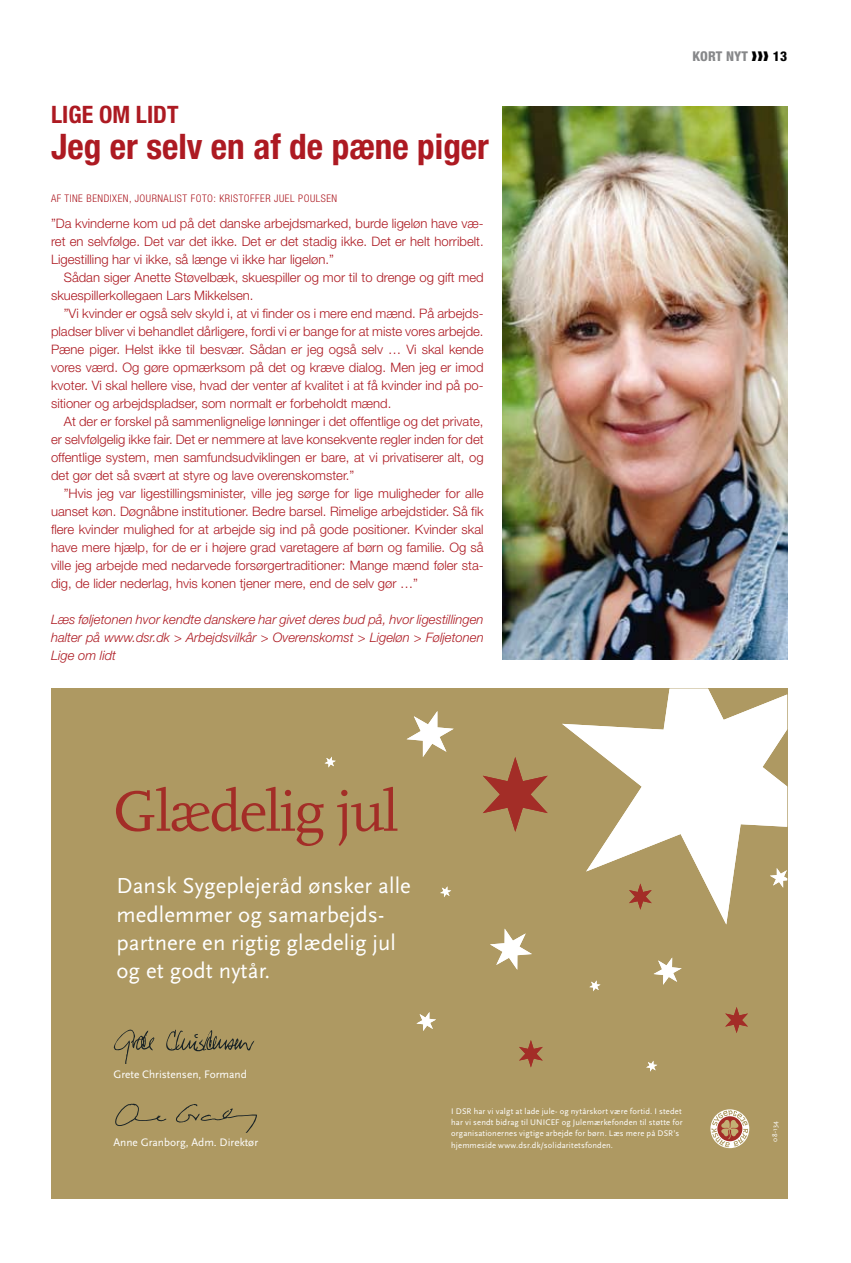
<style>
.page{position:relative;width:851px;height:1263px;background:#fff}
.page>*{position:absolute;margin:0;border:0;box-sizing:border-box;transform-origin:0 0}
.t1{font:59.55px "Scala";letter-spacing:-.03em;color:#a32d27}
.t2{font:700 condensed 35.25px "Helvetica Neue LT Std";color:#ad1a22}
.t3{font:700 condensed 24px "Helvetica Neue LT Std";color:#ad1a22}
.t4{font:22.65px/28.3px "Scala Sans";letter-spacing:.005em;color:#fff}
.t5{font:800 condensed 13.5px "Helvetica Neue LT Std";letter-spacing:.01em;color:#87888a}
.t6{font:300 13.05px/18px "Helvetica Neue LT Std";color:#ad1a22;text-align:justify}
.t7{font:italic 300 13.05px/18px "Helvetica Neue LT Std";color:#ad1a22;text-align:justify}
.t8{font:11.4px "Scala Sans";color:#fff}
.t9{font:300 condensed 10.5px "Helvetica Neue LT Std";letter-spacing:.05em;color:#ad1a22}
.t10{font:8.55px/11.4px "Scala Sans";letter-spacing:.02em;color:#fff}
.t11{font:7.05px "Scala Sans";color:#fff}
.s1{color:#000}
</style>
<div class="page">
<img style="left:502px;top:106px;width:285px;height:553px">
<div style="left:51px;top:689px;width:736px;height:510px;background:#ae9962"></div>
<svg style="left:114px;top:1028px;width:41px;height:35px"></svg>
<svg style="left:164px;top:1030px;width:90px;height:23px"></svg>
<svg style="left:113px;top:1103px;width:53px;height:25px"></svg>
<svg style="left:174px;top:1104px;width:83px;height:29px"></svg>
<svg style="left:709px;top:1108px;width:41px;height:41px"></svg>
<svg style="left:710px;top:1109px;width:39px;height:39px"></svg>
<svg style="left:711px;top:1110px;width:37px;height:37px"></svg>
<svg style="left:562px;top:689px;width:225px;height:235px;fill:#ae9962"></svg>
<svg style="left:769px;top:868px;width:18px;height:20px"></svg>
<svg style="left:406px;top:711px;width:47px;height:46px"></svg>
<svg style="left:589px;top:980px;width:11px;height:11px"></svg>
<svg style="left:490px;top:928px;width:42px;height:42px"></svg>
<svg style="left:416px;top:1012px;width:20px;height:19px"></svg>
<svg style="left:653px;top:957px;width:28px;height:28px"></svg>
<svg style="left:482px;top:757px;width:65px;height:75px"></svg>
<svg style="left:519px;top:1040px;width:23px;height:27px"></svg>
<svg style="left:629px;top:883px;width:22px;height:27px"></svg>
<svg style="left:725px;top:1007px;width:22px;height:26px"></svg>
<svg style="left:646px;top:1061px;width:11px;height:10px"></svg>
<svg style="left:440px;top:886px;width:11px;height:11px"></svg>
<svg style="left:324px;top:757px;width:12px;height:10px"></svg>
<h3 class="t3" style="left:51px;top:100px;width:129px">Lige om lidt</h3>
<h2 class="t2" style="left:51px;top:126px;width:439px">Jeg er selv en af de pæne piger</h2>
<p class="t9" style="left:51px;top:192px;width:287px">AF TINE BENDIXEN, JOURNALIST FOTO: KRISTOFFER JUEL POULSEN</p>
<p class="t6" style="left:51px;top:214px;width:434px">”Da kvinderne kom ud på det danske arbejdsmarked, burde ligeløn have væ&shy;ret en selvfølge. Det var det ikke. Det er det stadig ikke. Det er helt horribelt.<br>Ligestilling har vi ikke, så længe vi ikke har ligeløn.”</p>
<p class="t6" style="left:51px;top:268px;width:434px;text-indent:13px">Sådan siger Anette Støvelbæk, skuespiller og mor til to drenge og gift med skuespillerkollegaen Lars Mikkelsen.</p>
<p class="t6" style="left:51px;top:304px;width:434px;text-indent:13px">”Vi kvinder er også selv skyld i, at vi finder os i mere end mænd. På arbejds&shy;pladser bliver vi behandlet dårligere, fordi vi er bange for at miste vores arbejde.<br>Pæne piger. Helst ikke til besvær. Sådan er jeg også selv … Vi skal kende vores værd. Og gøre opmærksom på det og kræve dialog. Men jeg er imod kvoter. Vi skal hellere vise, hvad der venter af kvalitet i at få kvinder ind på po&shy;sitioner og arbejdspladser, som normalt er forbeholdt mænd.</p>
<p class="t6" style="left:51px;top:412px;width:434px;text-indent:13px">At der er forskel på sammenlignelige lønninger i det offentlige og det private, er selvfølgelig ikke fair. Det er nemmere at lave konsekvente regler inden for det offentlige system, men samfundsudviklingen er bare, at vi privatiserer alt, og det gør det så svært at styre og lave overenskomster.”</p>
<p class="t6" style="left:51px;top:484px;width:434px;text-indent:13px">”Hvis jeg var ligestillingsminister, ville jeg sørge for lige muligheder for alle uanset køn. Døgnåbne institutioner. Bedre barsel. Rimelige arbejdstider. Så fik flere kvinder mulighed for at arbejde sig ind på gode positioner. Kvinder skal have mere hjælp, for de er i højere grad varetagere af børn og familie. Og så ville jeg arbejde med nedarvede forsørgertraditioner: Mange mænd føler sta&shy;dig, de lider nederlag, hvis konen tjener mere, end de selv gør …”</p>
<p class="t7" style="left:51px;top:610px;width:434px">Læs føljetonen hvor kendte danskere har givet deres bud på, hvor ligestillingen halter på www.dsr.dk &gt; Arbejdsvilkår &gt; Overenskomst &gt; Ligeløn &gt; Føljetonen Lige om lidt</p>
<p class="t5" style="left:692px;top:48px;width:96px">KORT NYT <span class="s1">❱❱❱ 13</span></p>
<h1 class="t1" style="left:113px;top:779px;width:287px">Glædelig jul</h1>
<h3 class="t4" style="left:116px;top:872px;width:296px">Dansk Sygeplejeråd ønsker alle medlemmer og samarbejds&shy;partnere en rigtig glædelig jul og et godt nytår.</h3>
<p class="t8" style="left:113px;top:1068px;width:135px">Grete Christensen, Formand</p>
<p class="t8" style="left:113px;top:1136px;width:146px">Anne Granborg, Adm. Direktør</p>
<p class="t10" style="left:451px;top:1105px;width:233px">I DSR har vi valgt at lade jule- og nytårskort være fortid. I stedet har vi sendt bidrag til UNICEF og Julemærkefonden til støtte for organisationernes vigtige arbejde for børn. Læs mere på DSR’s hjemmeside www.dsr.dk/solidaritetsfonden.</p>
<p class="t11" style="left:770px;top:1142px;width:22px;rotate:-90deg">08-134</p>
</div>
